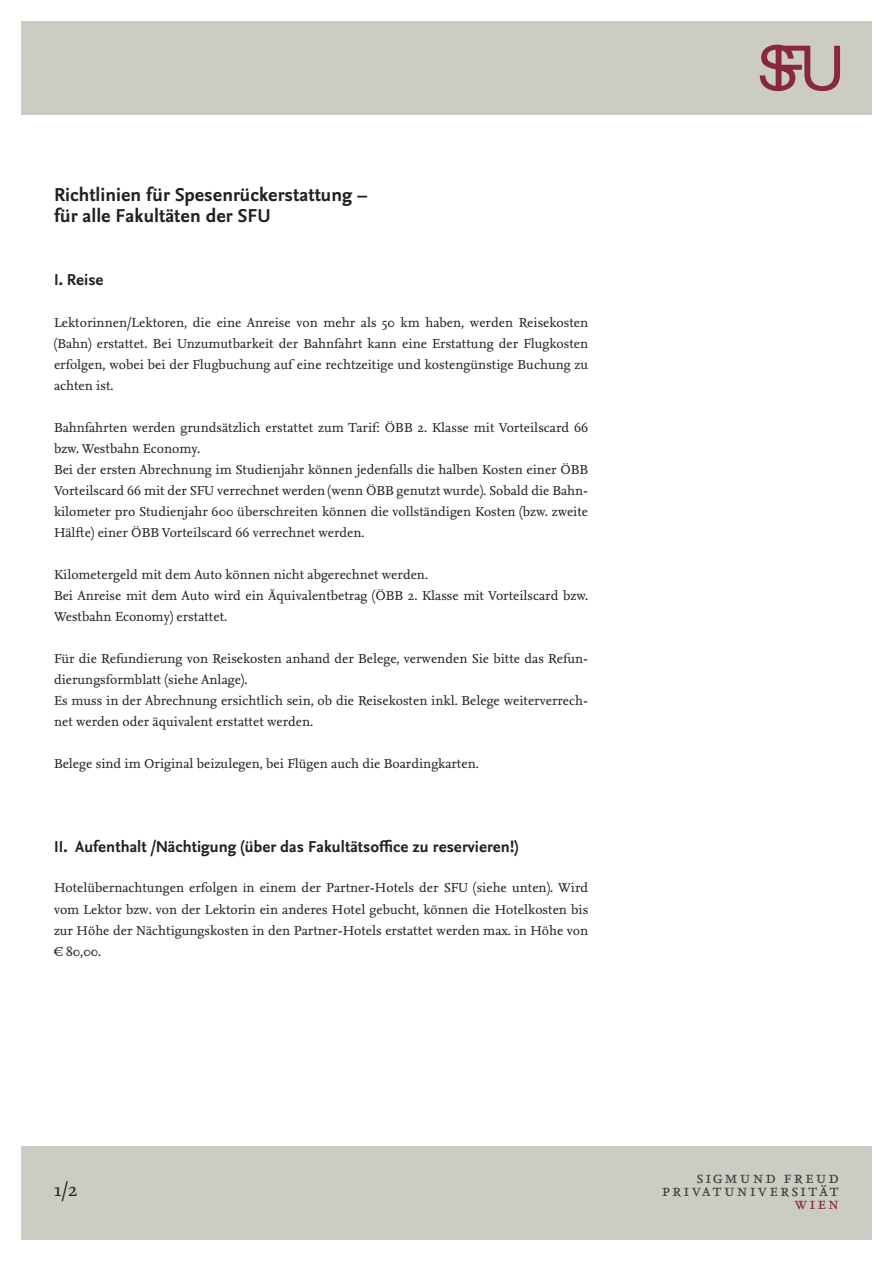
<style>
.page{position:relative;width:893px;height:1263px;background:#fff}
.page>*{position:absolute;margin:0;border:0;box-sizing:border-box;transform-origin:0 0}
.t1{font:700 19.5px "Nexus Sans Pro";color:#231f20}
.t2{font:19.5px "Nexus Serif Pro";color:#231f20}
.t3{font:16.95px "Nexus Serif Pro";letter-spacing:.115em;color:#3e3e3f}
.t4{font:16.95px "Nexus Serif Pro";color:#87283d}
.t5{font:700 16.5px "Nexus Sans Pro";color:#231f20}
.t6{font:13.5px/21px "Nexus Serif Pro";color:#231f20}
.s1{font-family:"Minion Pro"}
</style>
<div class="page">
<div style="left:21px;top:21px;width:851px;height:93px;background:#ccccc3"></div>
<svg style="left:760px;top:45px;width:80px;height:46px"></svg>
<div style="left:21px;top:1146px;width:851px;height:93px;background:#ccccc3"></div>
<p class="t1" style="left:54px;top:180px;width:315px">Richtlinien für Spesenrückerstattung –</p>
<p class="t1" style="left:54px;top:201px;width:218px">für alle Fakultäten der SFU</p>
<p class="t5" style="left:54px;top:267px;width:51px">I. Reise</p>
<p class="t6" style="left:54px;top:311px;width:536px;text-align:justify">Lektorinnen/Lektoren, die eine Anreise von mehr als 50 km haben, werden Reisekosten (Bahn) erstattet. Bei Unzumutbarkeit der Bahnfahrt kann eine Erstattung der Flugkosten erfolgen, wobei bei der Flugbuchung auf eine rechtzeitige und kostengünstige Buchung zu achten ist.</p>
<p class="t6" style="left:54px;top:416px;width:536px">Bahnfahrten werden grundsätzlich erstattet zum Tarif: ÖBB 2. Klasse mit Vorteilscard 66 bzw. Westbahn Economy.</p>
<p class="t6" style="left:54px;top:458px;width:536px;text-align:justify">Bei der ersten Abrechnung im Studienjahr können jedenfalls die halben Kosten einer ÖBB Vorteilscard 66 mit der SFU verrechnet werden (wenn ÖBB genutzt wurde). Sobald die Bahn&shy;kilometer pro Studienjahr 600 überschreiten können die vollständigen Kosten (bzw. zweite Hälfte) einer ÖBB Vorteilscard 66 verrechnet werden.</p>
<p class="t6" style="left:54px;top:563px;width:376px">Kilometergeld mit dem Auto können nicht abgerechnet werden.</p>
<p class="t6" style="left:54px;top:584px;width:536px">Bei Anreise mit dem Auto wird ein Äquivalentbetrag (ÖBB 2. Klasse mit Vorteilscard bzw.<br>Westbahn Economy) erstattet.</p>
<p class="t6" style="left:54px;top:647px;width:536px">Für die Refundierung von Reisekosten anhand der Belege, verwenden Sie bitte das Refun&shy;dierungsformblatt (siehe Anlage).</p>
<p class="t6" style="left:54px;top:690px;width:536px">Es muss in der Abrechnung ersichtlich sein, ob die Reisekosten inkl. Belege weiterverrech&shy;net werden oder äquivalent erstattet werden.</p>
<p class="t6" style="left:54px;top:753px;width:426px">Belege sind im Original beizulegen, bei Flügen auch die Boardingkarten.</p>
<p class="t5" style="left:54px;top:834px;width:466px">II. Aufenthalt /Nächtigung (über das Fakultätsoffice zu reservieren!)</p>
<p class="t6" style="left:54px;top:877px;width:536px;text-align:justify">Hotelübernachtungen erfolgen <span class="s1">i</span>n einem der Partner-Hotels der SFU (siehe unten). Wird vom Lektor bzw. von der Lektorin ein anderes Hotel gebucht, können die Hotelkosten bis zur Höhe der Nächtigungskosten in den Partner-Hotels erstattet werden max. in Höhe von € 80,00.</p>
<p class="t2" style="left:54px;top:1175px;width:25px">1/2</p>
<p class="t3" style="left:696px;top:1165px;width:144px">SIGMUND FREUD</p>
<p class="t3" style="left:662px;top:1178px;width:179px">PRIVATUNIVERSITÄT</p>
<p class="t4" style="left:794px;top:1190px;width:26px">wien</p>
</div>
